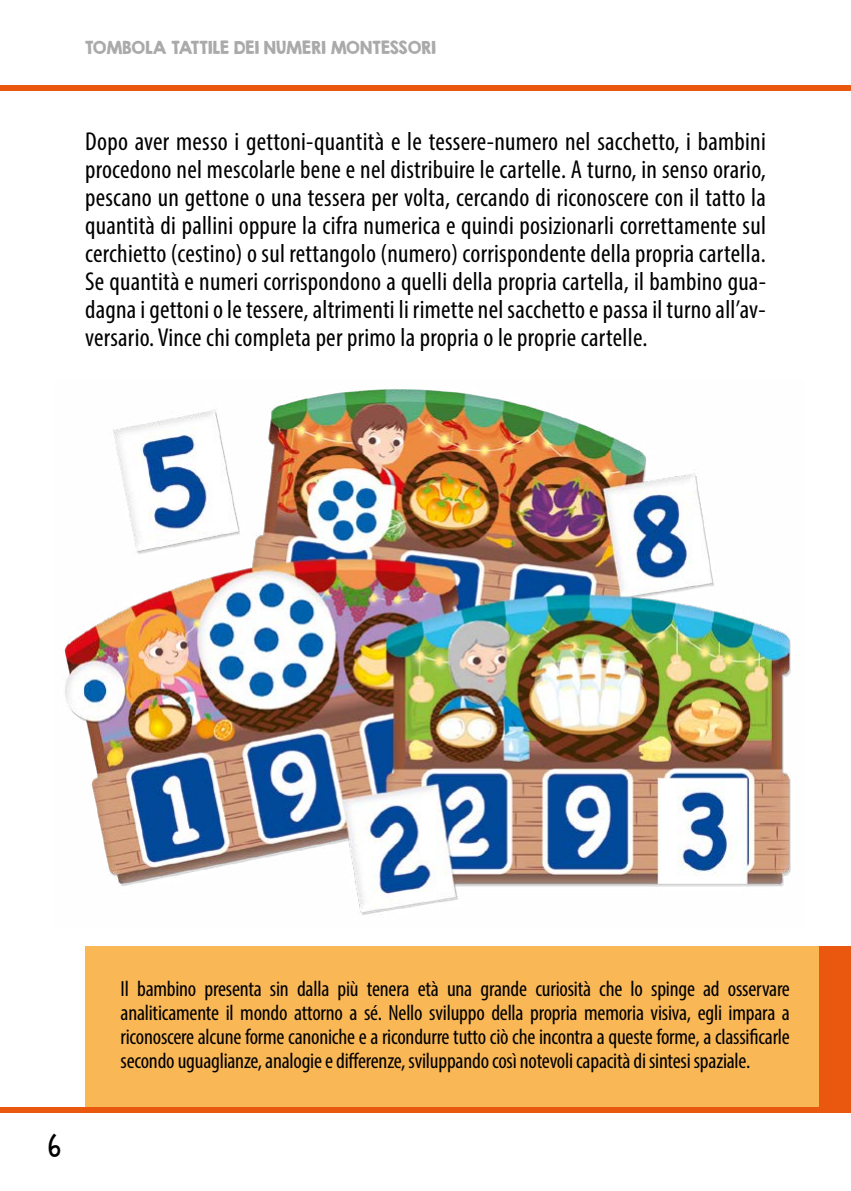
<style>
.page{position:relative;width:851px;height:1191px;background:#fff}
.page>*{position:absolute;margin:0;border:0;box-sizing:border-box;transform-origin:0 0}
.t1{font:condensed 26px/28px "Myriad Pro";letter-spacing:.01em;color:#000;text-align:justify}
.t2{font:24px "KG She Persisted";color:#000}
.t3{font:condensed 22px/24px "Myriad Pro";letter-spacing:-.01em;color:#000;text-align:justify}
.t4{font:16px "KG Second Chances Solid";color:#aaa}
</style>
<div class="page">
<div style="left:85px;top:945px;width:765px;height:167px;background:#f9b756"></div>
<div style="left:819px;top:945px;width:31px;height:167px;background:#ea570f"></div>
<div style="left:0;top:85px;width:850px;height:5px;background:#ea570f"></div>
<div style="left:0;top:1107px;width:850px;height:5px;background:#ea570f"></div>
<img style="left:64px;top:389px;width:727px;height:526px">
<p class="t4" style="left:85px;top:38px;width:352px">TOMBOLA TATTILE DEI NUMERI MONTESSORI</p>
<p class="t1" style="left:85px;top:127px;width:682px">Dopo aver messo i gettoni-quantità e le tessere-numero nel sacchetto, i bambini procedono nel mescolarle bene e nel distribuire le cartelle. A turno, in senso orario, pescano un gettone o una tessera per volta, cercando di riconoscere con il tatto la quantità di pallini oppure la cifra numerica e quindi posizionarli correttamente sul cerchietto (cestino) o sul rettangolo (numero) corrispondente della propria cartella.<br>Se quantità e numeri corrispondono a quelli della propria cartella, il bambino gua&shy;dagna i gettoni o le tessere, altrimenti li rimette nel sacchetto e passa il turno all’av&shy;versario. Vince chi completa per primo la propria o le proprie cartelle.</p>
<p class="t2" style="left:49px;top:1127px;width:14px">6</p>
<p class="t3" style="left:120px;top:976px;width:670px">Il bambino presenta sin dalla più tenera età una grande curiosità che lo spinge ad osservare analiticamente il mondo attorno a sé. Nello sviluppo della propria memoria visiva, egli impara a riconoscere alcune forme canoniche e a ricondurre tutto ciò che incontra a queste forme, a classificarle secondo uguaglianze, analogie e differenze, sviluppando così notevoli capacità di sintesi spaziale.</p>
</div>
